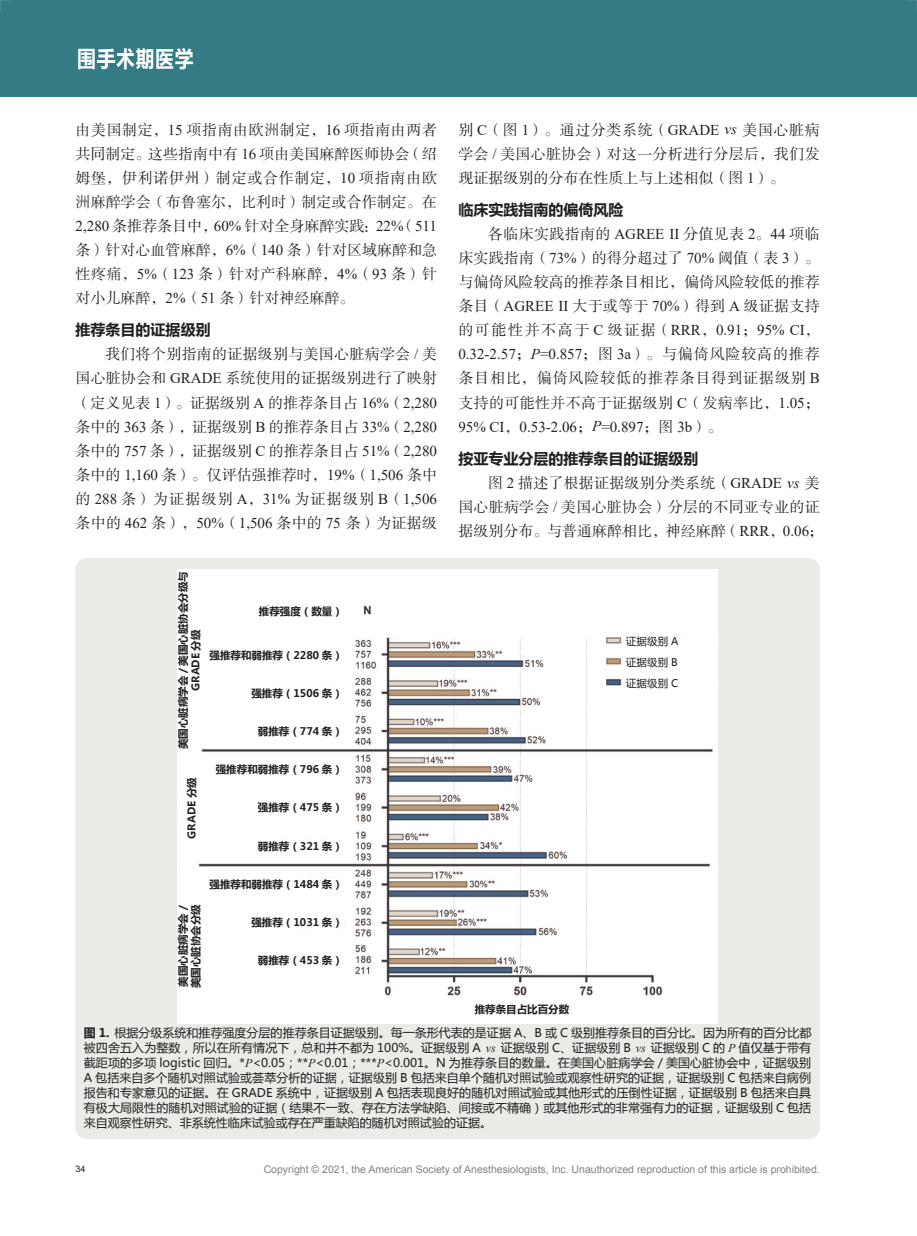
<style>
.page{position:relative;width:917px;height:1236px;background:#fff}
.page>*{position:absolute;margin:0;border:0;box-sizing:border-box;transform-origin:0 0}
.t1{font:23.4px "FZLTCHJW GB1 0";color:#fff;scale:.83 1}
.正文{font:15px/24px "FZSSK GBK1 0";letter-spacing:.015em;color:#231f20;text-align:justify}
.小标{font:700 15px "Microsoft Ya Hei";color:#231f20}
.图注{font:12px/15px "Microsoft Ya Hei";color:#231f20;text-align:justify}
.t2{font:700 10.5px/12.6px "Microsoft Ya Hei";color:#231f20;text-align:center}
.t3{font:10.5px "Arial";color:#808285}
.t4{font:10.5px/21px "Microsoft Ya Hei";letter-spacing:.02em;color:#231f20;text-align:justify}
.t5{font:9px "Arial";color:#231f20}
.s1{font-family:"Times New Roman"}
.s2{font-family:"Times New Roman";font-style:italic}
.s3{font-weight:700}
</style>
<div class="page">
<div style="left:0;top:0;width:905px;height:97px;background:#347b84"></div>
<div style="left:905px;top:0;width:11px;height:97px;background:#347b84"></div>
<div style="left:75px;top:558px;width:744px;height:581px;background:#edebe7;border-radius:12px"></div>
<img style="left:177px;top:569px;width:540px;height:454px">
<div style="left:178px;top:570px;width:23px;height:180px;background:#fff"></div>
<div style="left:259px;top:606px;width:84px;height:13px;background:#fff"></div>
<div style="left:209px;top:650px;width:134px;height:13px;background:#fff"></div>
<div style="left:209px;top:764px;width:134px;height:13px;background:#fff"></div>
<div style="left:209px;top:802px;width:134px;height:13px;background:#fff"></div>
<div style="left:209px;top:840px;width:134px;height:13px;background:#fff"></div>
<div style="left:209px;top:879px;width:134px;height:13px;background:#fff"></div>
<div style="left:209px;top:916px;width:134px;height:13px;background:#fff"></div>
<div style="left:209px;top:954px;width:134px;height:13px;background:#fff"></div>
<div style="left:209px;top:687px;width:134px;height:13px;background:#fff"></div>
<div style="left:209px;top:726px;width:134px;height:13px;background:#fff"></div>
<div style="left:178px;top:868px;width:23px;height:155px;background:#fff"></div>
<div style="left:412px;top:1003px;width:220px;height:17px;background:#fff"></div>
<div style="left:184px;top:777px;width:15px;height:61px;background:#fff"></div>
<div style="left:625px;top:636px;width:92px;height:52px;background:#fff"></div>
<svg style="left:0;top:0;width:12px;height:12px"></svg>
<svg style="left:905px;top:0;width:12px;height:13px"></svg>
<h1 class="t1" style="left:77px;top:46px;width:142px">围手术期医学</h1>
<p class="正文" style="left:76px;top:118px;width:363px">由美国制定，<span class="s1">15</span> 项指南由欧洲制定，<span class="s1">16</span> 项指南由两者共同制定。这些指南中有 <span class="s1">16</span> 项由美国麻醉医师协会（绍姆堡，伊利诺伊州）制定或合作制定，<span class="s1">10</span> 项指南由欧洲麻醉学会（布鲁塞尔，比利时）制定或合作制定。在<span class="s1">2,280</span> 条推荐条目中，<span class="s1">60%</span> 针对全身麻醉实践：<span class="s1">22%</span>（<span class="s1">511</span>条）针对心血管麻醉，<span class="s1">6%</span>（<span class="s1">140</span> 条）针对区域麻醉和急性疼痛，<span class="s1">5%</span>（<span class="s1">123</span> 条）针对产科麻醉，<span class="s1">4%</span>（<span class="s1">93</span> 条）针对小儿麻醉，<span class="s1">2%</span>（<span class="s1">51</span> 条）针对神经麻醉。</p>
<p class="小标" style="left:76px;top:319px;width:136px">推荐条目的证据级别</p>
<p class="正文" style="left:76px;top:343px;width:363px;text-indent:30px">我们将个别指南的证据级别与美国心脏病学会 <span class="s1">/</span> 美国心脏协会和 <span class="s1">GRADE</span> 系统使用的证据级别进行了映射（定义见表 <span class="s1">1</span>）。证据级别 <span class="s1">A</span> 的推荐条目占 <span class="s1">16%</span>（<span class="s1">2,280</span>条中的 <span class="s1">363</span> 条），证据级别 <span class="s1">B</span> 的推荐条目占 <span class="s1">33%</span>（<span class="s1">2,280</span>条中的 <span class="s1">757</span> 条），证据级别 <span class="s1">C</span> 的推荐条目占 <span class="s1">51%</span>（<span class="s1">2,280</span>条中的 <span class="s1">1,160</span> 条）。仅评估强推荐时，<span class="s1">19%</span>（<span class="s1">1,506</span> 条中的 <span class="s1">288</span> 条）为证据级别 <span class="s1">A</span>，<span class="s1">31%</span> 为证据级别 <span class="s1">B</span>（<span class="s1">1,506</span>条中的 <span class="s1">462</span> 条），<span class="s1">50%</span>（<span class="s1">1,506</span> 条中的 <span class="s1">75</span> 条）为证据级</p>
<p class="t2" style="left:176px;top:749px;width:180px;rotate:-90deg">美国心脏病学会 / 美国心脏协会分级与<br>GRADE 分级</p>
<p class="t2" style="left:185px;top:838px;width:63px;rotate:-90deg">GRADE 分级</p>
<p class="t2" style="left:176px;top:988px;width:85px;text-align:left;rotate:-90deg">美国心脏病学会 /美国心脏协会分级</p>
<p class="t2" style="left:259px;top:604px;width:85px">推荐强度（数量）</p>
<p class="t2" style="left:209px;top:648px;width:135px">强推荐和弱推荐（2280 条）</p>
<p class="t2" style="left:251px;top:686px;width:93px">强推荐（1506 条）</p>
<p class="t2" style="left:258px;top:724px;width:87px">弱推荐（774 条）</p>
<p class="t2" style="left:216px;top:763px;width:129px">强推荐和弱推荐（796 条）</p>
<p class="t2" style="left:258px;top:800px;width:87px">强推荐（475 条）</p>
<p class="t2" style="left:258px;top:839px;width:87px">弱推荐（321 条）</p>
<p class="t2" style="left:209px;top:877px;width:135px">强推荐和弱推荐（1484 条）</p>
<p class="t2" style="left:251px;top:915px;width:93px">强推荐（1031 条）</p>
<p class="t2" style="left:258px;top:953px;width:87px">弱推荐（453 条）</p>
<p class="正文" style="left:458px;top:118px;width:363px">别 <span class="s1">C</span>（图 <span class="s1">1</span>）。通过分类系统（<span class="s1">GRADE</span> <span class="s2">vs</span> 美国心脏病学会 <span class="s1">/</span> 美国心脏协会）对这一分析进行分层后，我们发现证据级别的分布在性质上与上述相似（图 <span class="s1">1</span>）。</p>
<p class="小标" style="left:458px;top:199px;width:166px">临床实践指南的偏倚风险</p>
<p class="正文" style="left:458px;top:223px;width:363px;text-indent:30px">各临床实践指南的 <span class="s1">AGREE II</span> 分值见表 <span class="s1">2</span>。<span class="s1">44</span> 项临床实践指南（<span class="s1">73%</span>）的得分超过了 <span class="s1">70%</span> 阈值（表 <span class="s1">3</span>）。与偏倚风险较高的推荐条目相比，偏倚风险较低的推荐条目（<span class="s1">AGREE II</span> 大于或等于 <span class="s1">70%</span>）得到 <span class="s1">A</span> 级证据支持的可能性并不高于 <span class="s1">C</span> 级证据（<span class="s1">RRR</span>，<span class="s1">0.91</span>；<span class="s1">95% CI</span>，<span class="s1">0.32-2.57</span>；<span class="s2">P</span><span class="s1">=0.857</span>；图 <span class="s1">3a</span>）。与偏倚风险较高的推荐条目相比，偏倚风险较低的推荐条目得到证据级别 <span class="s1">B</span>支持的可能性并不高于证据级别 <span class="s1">C</span>（发病率比，<span class="s1">1.05</span>；<span class="s1">95% CI</span>，<span class="s1">0.53-2.06</span>；<span class="s2">P</span><span class="s1">=0.897</span>；图 <span class="s1">3b</span>）。</p>
<p class="小标" style="left:458px;top:448px;width:241px">按亚专业分层的推荐条目的证据级别</p>
<p class="正文" style="left:458px;top:471px;width:367px;text-align:left;text-indent:30px">图 <span class="s1">2</span> 描述了根据证据级别分类系统（<span class="s1">GRADE</span> <span class="s2">vs</span> 美国心脏病学会 <span class="s1">/</span> 美国心脏协会）分层的不同亚专业的证据级别分布。与普通麻醉相比，神经麻醉（<span class="s1">RRR</span>，<span class="s1">0.06</span>；</p>
<p class="t4" style="left:625px;top:630px;width:54px">证据级别 A证据级别 B证据级别 C</p>
<p class="t2" style="left:474px;top:1002px;width:96px">推荐条目占比百分数</p>
<p class="图注" style="left:84px;top:1025px;width:729px"><span class="s3">图 1.</span> 根据分级系统和推荐强度分层的推荐条目证据级别。每一条形代表的是证据 A、B 或 C 级别推荐条目的百分比。因为所有的百分比都被四舍五入为整数，所以在所有情况下，总和并不都为 100%。证据级别 A <span class="s2">vs</span> 证据级别 C、证据级别 B <span class="s2">vs</span> 证据级别 C 的 <span class="s2">P</span> 值仅基于带有截距项的多项 logistic 回归。*<span class="s2">P</span>&lt;0.05；**<span class="s2">P</span>&lt;0.01；***<span class="s2">P</span>&lt;0.001。N 为推荐条目的数量。在美国心脏病学会 / 美国心脏协会中，证据级别A 包括来自多个随机对照试验或荟萃分析的证据，证据级别 B 包括来自单个随机对照试验或观察性研究的证据，证据级别 C 包括来自病例报告和专家意见的证据。在 GRADE 系统中，证据级别 A 包括表现良好的随机对照试验或其他形式的压倒性证据，证据级别 B 包括来自具有极大局限性的随机对照试验的证据（结果不一致、存在方法学缺陷、间接或不精确）或其他形式的非常强有力的证据，证据级别 C 包括来自观察性研究、非系统性临床试验或存在严重缺陷的随机对照试验的证据。</p>
<p class="t5" style="left:76px;top:1162px;width:12px">34</p>
<p class="t3" style="left:264px;top:1162px;width:557px">Copyright © 2021, the American Society of Anesthesiologists, Inc. Unauthorized reproduction of this article is prohibited.</p>
</div>
